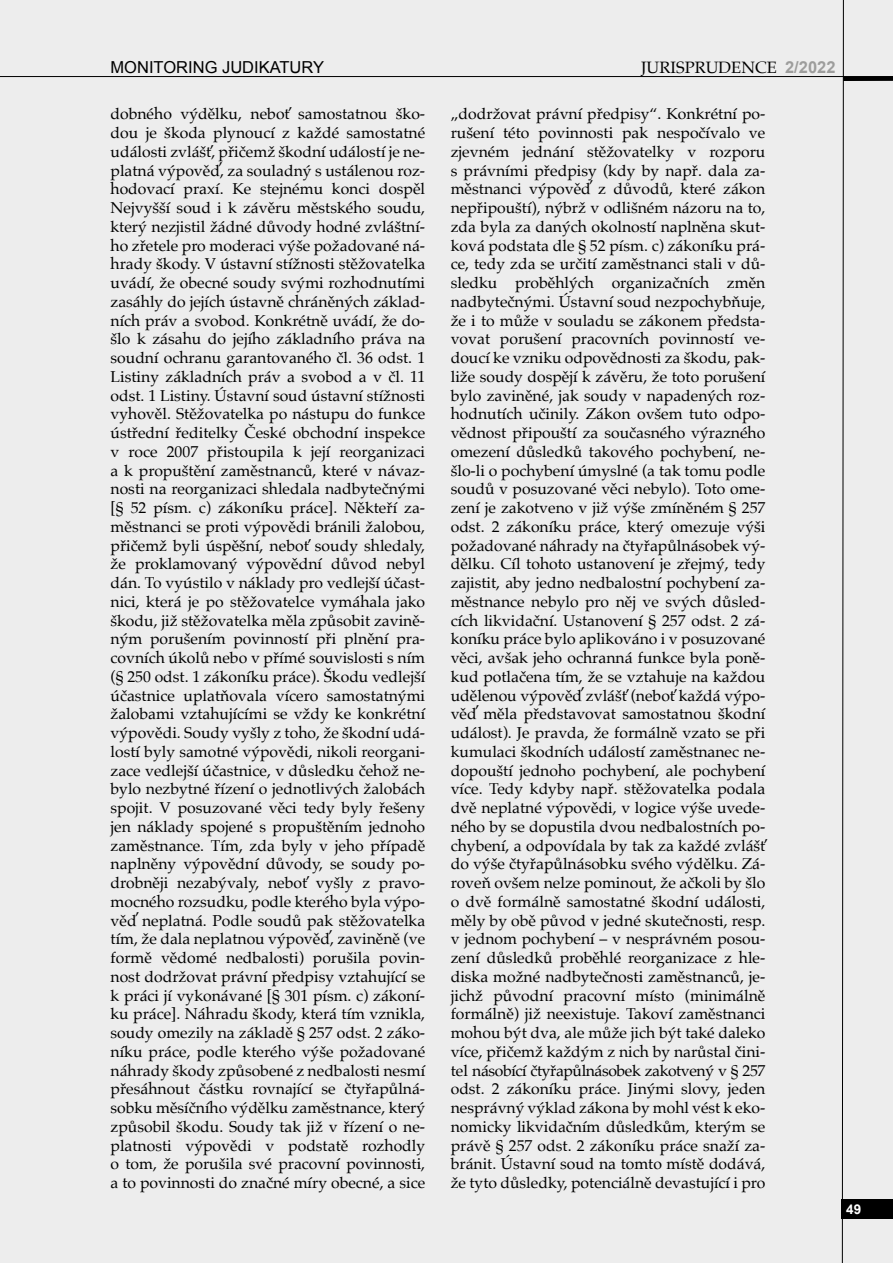
<style>
.page{position:relative;width:893px;height:1263px;background:#ededed}
.page>*{position:absolute;margin:0;border:0;box-sizing:border-box;transform-origin:0 0}
.t1{font:16.5px "Arial";color:#000}
.t2{font:16.5px "Palatino";color:#000}
.t3{font:15.75px/18.8px "Palatino";color:#000;text-align:justify}
.t4{font:700 13.5px "Arial";color:#fff}
.s1{font-family:"Arial";font-weight:700;color:#9d9d9c}
</style>
<div class="page">
<svg style="left:842px;top:0;width:2px;height:1263px;background:#767676"></svg>
<hr style="left:0;top:76px;width:893px;height:1px;background:#000">
<hr style="left:843px;top:77px;width:50px;height:4px;background:#000">
<div style="left:842px;top:1199px;width:51px;height:19px;background:#000"></div>
<p class="t1" style="left:111px;top:57px;width:215px">MONITORING JUDIKATURY</p>
<p class="t2" style="left:641px;top:54px;width:196px">JURISPRUDENCE <span class="s1">2/2022</span></p>
<p class="t3" style="left:111px;top:104px;width:316px">dobného výdělku, neboť samostatnou ško&shy;dou je škoda plynoucí z každé samostatné události zvlášť, přičemž škodní událostí je ne&shy;platná výpověď, za souladný s ustálenou roz&shy;hodovací praxí. Ke stejnému konci dospěl Nejvyšší soud i k závěru městského soudu, který nezjistil žádné důvody hodné zvláštní&shy;ho zřetele pro moderaci výše požadované ná&shy;hrady škody. V ústavní stížnosti stěžovatelka uvádí, že obecné soudy svými rozhodnutími zasáhly do jejích ústavně chráněných základ&shy;ních práv a svobod. Konkrétně uvádí, že do&shy;šlo k zásahu do jejího základního práva na soudní ochranu garantovaného čl. 36 odst. 1<br>Listiny základních práv a svobod a v čl. 11 odst. 1 Listiny. Ústavní soud ústavní stížnosti vyhověl. Stěžovatelka po nástupu do funkce ústřední ředitelky České obchodní inspekce v roce 2007 přistoupila k její reorganizaci a k propuštění zaměstnanců, které v návaz&shy;nosti na reorganizaci shledala nadbytečnými [§ 52 písm. c) zákoníku práce]. Někteří za&shy;městnanci se proti výpovědi bránili žalobou, přičemž byli úspěšní, neboť soudy shledaly, že proklamovaný výpovědní důvod nebyl dán. To vyústilo v náklady pro vedlejší účast&shy;nici, která je po stěžovatelce vymáhala jako škodu, již stěžovatelka měla způsobit zavině&shy;ným porušením povinností při plnění pra&shy;covních úkolů nebo v přímé souvislosti s ním (§ 250 odst. 1 zákoníku práce). Škodu vedlejší účastnice uplatňovala vícero samostatnými žalobami vztahujícími se vždy ke konkrétní výpovědi. Soudy vyšly z toho, že škodní udá&shy;lostí byly samotné výpovědi, nikoli reorgani&shy;zace vedlejší účastnice, v důsledku čehož ne&shy;bylo nezbytné řízení o jednotlivých žalobách spojit. V posuzované věci tedy byly řešeny jen náklady spojené s propuštěním jednoho zaměstnance. Tím, zda byly v jeho případě naplněny výpovědní důvody, se soudy po&shy;drobněji nezabývaly, neboť vyšly z pravo&shy;mocného rozsudku, podle kterého byla výpo&shy;věď neplatná. Podle soudů pak stěžovatelka tím, že dala neplatnou výpověď, zaviněně (ve formě vědomé nedbalosti) porušila povin&shy;nost dodržovat právní předpisy vztahující se k práci jí vykonávané [§ 301 písm. c) zákoní&shy;ku práce]. Náhradu škody, která tím vznikla, soudy omezily na základě § 257 odst. 2 záko&shy;níku práce, podle kterého výše požadované náhrady škody způsobené z nedbalosti nesmí přesáhnout částku rovnající se čtyřapůlná&shy;sobku měsíčního výdělku zaměstnance, který způsobil škodu. Soudy tak již v řízení o ne&shy;platnosti výpovědi v podstatě rozhodly o tom, že porušila své pracovní povinnosti, a to povinnosti do značné míry obecné, a sice</p>
<p class="t3" style="left:451px;top:104px;width:316px">„dodržovat právní předpisy“. Konkrétní po&shy;rušení této povinnosti pak nespočívalo ve zjevném jednání stěžovatelky v rozporu s právními předpisy (kdy by např. dala za&shy;městnanci výpověď z důvodů, které zákon nepřipouští), nýbrž v odlišném názoru na to, zda byla za daných okolností naplněna skut&shy;ková podstata dle § 52 písm. c) zákoníku prá&shy;ce, tedy zda se určití zaměstnanci stali v dů&shy;sledku proběhlých organizačních změn nadbytečnými. Ústavní soud nezpochybňuje, že i to může v souladu se zákonem předsta&shy;vovat porušení pracovních povinností ve&shy;doucí ke vzniku odpovědnosti za škodu, pak&shy;liže soudy dospějí k závěru, že toto porušení bylo zaviněné, jak soudy v napadených roz&shy;hodnutích učinily. Zákon ovšem tuto odpo&shy;vědnost připouští za současného výrazného omezení důsledků takového pochybení, ne&shy;šlo-li o pochybení úmyslné (a tak tomu podle soudů v posuzované věci nebylo). Toto ome&shy;zení je zakotveno v již výše zmíněném § 257 odst. 2 zákoníku práce, který omezuje výši požadované náhrady na čtyřapůlnásobek vý&shy;dělku. Cíl tohoto ustanovení je zřejmý, tedy zajistit, aby jedno nedbalostní pochybení za&shy;městnance nebylo pro něj ve svých důsled&shy;cích likvidační. Ustanovení § 257 odst. 2 zá&shy;koníku práce bylo aplikováno i v posuzované věci, avšak jeho ochranná funkce byla poně&shy;kud potlačena tím, že se vztahuje na každou udělenou výpověď zvlášť (neboť každá výpo&shy;věď měla představovat samostatnou škodní událost). Je pravda, že formálně vzato se při kumulaci škodních událostí zaměstnanec ne&shy;dopouští jednoho pochybení, ale pochybení více. Tedy kdyby např. stěžovatelka podala dvě neplatné výpovědi, v logice výše uvede&shy;ného by se dopustila dvou nedbalostních po&shy;chybení, a odpovídala by tak za každé zvlášť do výše čtyřapůlnásobku svého výdělku. Zá&shy;roveň ovšem nelze pominout, že ačkoli by šlo o dvě formálně samostatné škodní události, měly by obě původ v jedné skutečnosti, resp. v jednom pochybení – v nesprávném posou&shy;zení důsledků proběhlé reorganizace z hle&shy;diska možné nadbytečnosti zaměstnanců, je&shy;jichž původní pracovní místo (minimálně formálně) již neexistuje. Takoví zaměstnanci mohou být dva, ale může jich být také daleko více, přičemž každým z nich by narůstal čini&shy;tel násobící čtyřapůlnásobek zakotvený v § 257 odst. 2 zákoníku práce. Jinými slovy, jeden nesprávný výklad zákona by mohl vést k eko&shy;nomicky likvidačním důsledkům, kterým se právě § 257 odst. 2 zákoníku práce snaží za&shy;bránit. Ústavní soud na tomto místě dodává, že tyto důsledky, potenciálně devastující i pro</p>
<p class="t4" style="left:846px;top:1200px;width:17px">49</p>
</div>
